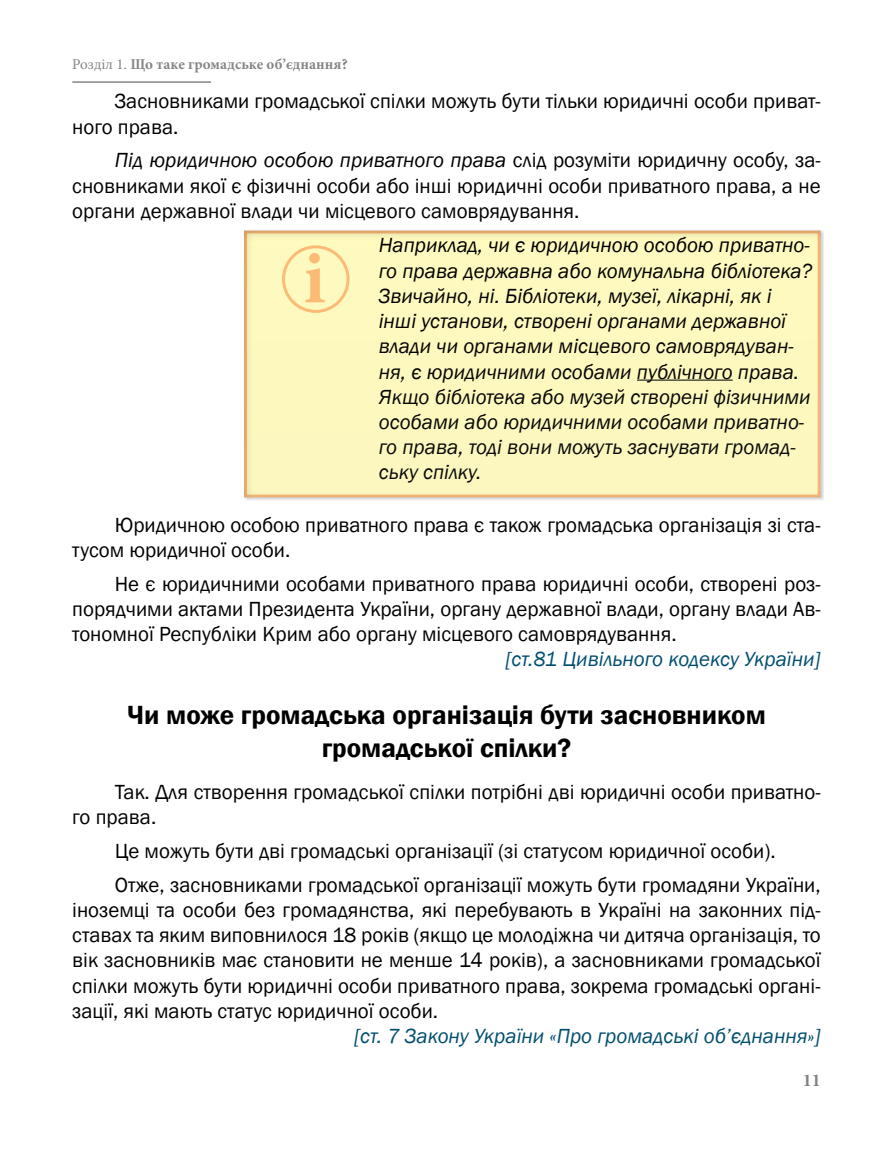
<style>
.page{position:relative;width:893px;height:1149px;background:#fff}
.page>*{position:absolute;margin:0;border:0;box-sizing:border-box;transform-origin:0 0}
.t1{font:700 75px "Minion Pro";color:#fcbb76}
.t2{font:600 27px/32.4px "Franklin Gothic";color:#000;text-align:center}
.t3{font:21px/25.2px "Franklin Gothic";color:#000}
.t4{font:italic 21px/25.2px "Franklin Gothic";color:#000}
.t5{font:italic 21px "Franklin Gothic";color:#004e6e}
.t6{font:700 18px "Minion Pro";color:#808285}
.t7{font:700 15px "Minion Pro";color:#848688}
.s1{font-weight:400}
.s2{font-style:italic}
</style>
<div class="page">
<hr style="left:72px;top:81px;width:139px;height:2px;background:#848688">
<div style="left:218px;top:225px;width:629px;height:273px;background:#000;opacity:.2"></div>
<div style="left:282px;top:245px;width:68px;height:68px;border:3px solid #fcbb76;border-radius:50%"></div>
<p class="t7" style="left:72px;top:54px;width:277px"><span class="s1">Розділ 1.</span> Що таке громадське об’єднання?</p>
<p class="t3" style="left:72px;top:89px;width:750px;text-indent:43px">Засновниками громадської спілки можуть бути тільки юридичні особи приват&shy;ного права.</p>
<p class="t3" style="left:72px;top:148px;width:750px;text-align:justify;text-indent:43px"><span class="s2">Під юридичною особою приватного права</span> слід розуміти юридичну особу, за&shy;сновниками якої є фізичні особи або інші юридичні особи приватного права, а не органи державної влади чи місцевого самоврядування.</p>
<p class="t4" style="left:379px;top:233px;width:435px">Наприклад, чи є юридичною особою приватно&shy;го права державна або комунальна бібліотека?<br>Звичайно, ні. Бібліотеки, музеї, лікарні, як і інші установи, створені органами державної влади чи органами місцевого самоврядуван&shy;ня, є юридичними особами публічного права.<br>Якщо бібліотека або музей створені фізичними особами або юридичними особами приватно&shy;го права, тоді вони можуть заснувати громад&shy;ську спілку.</p>
<h1 class="t1" style="left:303px;top:225px;width:24px">і</h1>
<p class="t3" style="left:72px;top:512px;width:750px;text-indent:43px">Юридичною особою приватного права є також громадська організація зі ста&shy;тусом юридичної особи.</p>
<p class="t3" style="left:72px;top:571px;width:750px;text-align:justify;text-indent:43px">Не є юридичними особами приватного права юридичні особи, створені роз&shy;порядчими актами Президента України, органу державної влади, органу влади Ав&shy;тономної Республіки Крим або органу місцевого самоврядування.</p>
<p class="t5" style="left:505px;top:646px;width:317px">[ст.81 Цивільного кодексу України]</p>
<p class="t2" style="left:127px;top:699px;width:640px">Чи може громадська організація бути засновником громадської спілки?</p>
<p class="t3" style="left:72px;top:779px;width:750px;text-indent:43px">Так. Для створення громадської спілки потрібні дві юридичні особи приватно&shy;го права.</p>
<p class="t3" style="left:115px;top:834px;width:707px;line-height:33.8px">Це можуть бути дві громадські організації (зі статусом юридичної особи).<br>Отже, засновниками громадської організації можуть бути громадяни України,</p>
<p class="t3" style="left:72px;top:897px;width:750px;text-align:justify">іноземці та особи без громадянства, які перебувають в Україні на законних під&shy;ставах та яким виповнилося 18 років (якщо це молодіжна чи дитяча організація, то вік засновників має становити не менше 14 років), а засновниками громадської спілки можуть бути юридичні особи приватного права, зокрема громадські органі&shy;зації, які мають статус юридичної особи.</p>
<p class="t5" style="left:354px;top:1022px;width:468px">[ст. 7 Закону України «Про громадські об’єднання»]</p>
<p class="t6" style="left:803px;top:1067px;width:19px">11</p>
</div>
